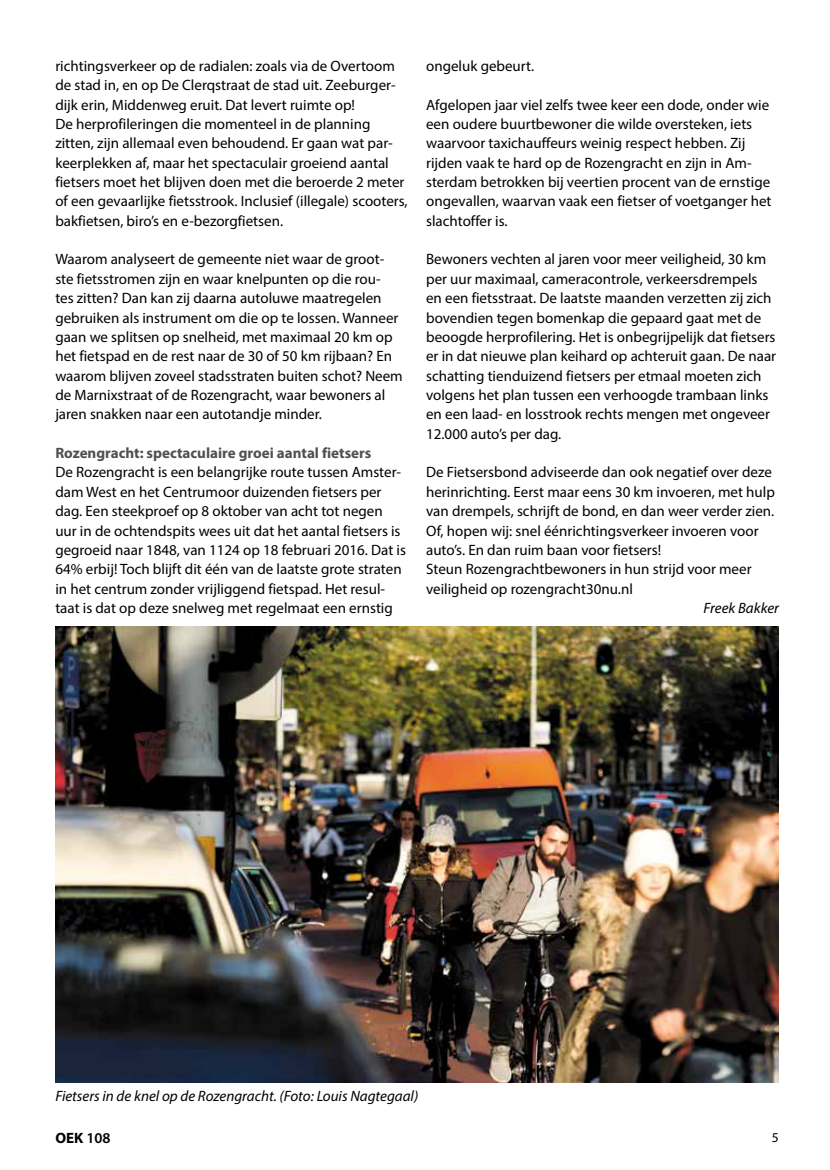
<style>
.page{position:relative;width:830px;height:1170px;background:#fff}
.page>*{position:absolute;margin:0;border:0;box-sizing:border-box;transform-origin:0 0}
.t1{font:15px/19.4px "Myriad Pro";color:#000}
.t2{font:italic 15px "Myriad Pro";color:#000}
.t3{font:700 15px "Myriad Pro";color:#534f4c}
.t4{font:700 15px "Myriad Pro";color:#000}
.t5{font:13.5px "Myriad Pro";color:#000}
.s1{font-weight:600}
</style>
<div class="page">
<img style="left:55px;top:626px;width:723px;height:456px">
<p class="t1" style="left:55px;top:56px;width:353px">richtingsverkeer op de radialen: zoals via de Overtoom de stad in, en op De Clerqstraat de stad uit. Zeeburger&shy;dijk erin, Middenweg eruit. Dat levert ruimte op!<br>De herprofileringen die momenteel in de planning zitten, zijn allemaal even behoudend. Er gaan wat par&shy;keerplekken af, maar het spectaculair groeiend aantal fietsers moet het blijven doen met die beroerde 2 meter of een gevaarlijke fietsstrook. Inclusief (illegale) scooters, bakfietsen, biro’s en e-bezorgfietsen.</p>
<p class="t1" style="left:55px;top:249px;width:349px">Waarom analyseert de gemeente niet waar de groot&shy;ste fietsstromen zijn en waar knelpunten op die rou-<br>tes zitten? Dan kan zij daarna autoluwe maatregelen gebruiken als instrument om die op te lossen. Wanneer gaan we splitsen op snelheid, met maximaal 20 km op het fietspad en de rest naar de 30 of 50 km rijbaan? En waarom blijven zoveel stadsstraten buiten schot? Neem de Marnixstraat of de Rozengracht, waar bewoners al jaren snakken naar een autotandje minder.</p>
<p class="t3" style="left:55px;top:443px;width:317px">Rozengracht: spectaculaire groei aantal fietsers</p>
<p class="t1" style="left:55px;top:462px;width:352px">De Rozengracht is een belangrijke route tussen Amster&shy;dam West en het Centrumoor duizenden fietsers per dag. Een steekproef op 8 oktober van acht tot negen uur in de ochtendspits wees uit dat het aantal fietsers is gegroeid naar 1848, van 1124 op 18 februari 2016. Dat is 64% erbij! Toch blijft dit één van de laatste grote straten in het centrum zonder vrijliggend fietspad. Het resul&shy;taat is dat op deze snelweg met regelmaat een ernstig</p>
<p class="t1" style="left:426px;top:56px;width:109px">ongeluk gebeurt.</p>
<p class="t1" style="left:426px;top:95px;width:347px">Afgelopen jaar viel zelfs twee keer een dode, onder wie een oudere buurtbewoner die wilde oversteken, iets waarvoor taxichauffeurs weinig respect hebben. Zij rijden vaak te hard op de Rozengracht en zijn in Am&shy;sterdam betrokken bij veertien procent van de ernstige ongevallen, waarvan vaak een fietser of voetganger het slachtoffer is.</p>
<p class="t1" style="left:426px;top:249px;width:351px">Bewoners vechten al jaren voor meer veiligheid, 30 km per uur maximaal, cameracontrole, verkeersdrempels en een fietsstraat. De laatste maanden verzetten zij zich bovendien tegen bomenkap die gepaard gaat met de beoogde herprofilering. Het is onbegrijpelijk dat fietsers er in dat nieuwe plan keihard op achteruit gaan. De naar schatting tienduizend fietsers per etmaal moeten zich volgens het plan tussen een verhoogde trambaan links en een laad- en losstrook rechts mengen met ongeveer 12.000 auto’s per dag.</p>
<p class="t1" style="left:426px;top:462px;width:350px">De Fietsersbond adviseerde dan ook negatief over deze herinrichting. Eerst maar eens 30 km invoeren, met hulp van drempels, schrijft de bond, en dan weer verder zien.<br>Of, hopen wij: snel éénrichtingsverkeer invoeren voor auto’s. En dan ruim baan voor fietsers!<br>Steun Rozengrachtbewoners in hun strijd voor meer veiligheid op rozengracht30nu.nl</p>
<p class="t2" style="left:703px;top:598px;width:77px">Freek Bakker</p>
<p class="t2" style="left:55px;top:1086px;width:364px">Fietsers in de knel op de Rozengracht. (Foto: Louis Nagtegaal)</p>
<p class="t4" style="left:55px;top:1127px;width:57px">OEK <span class="s1">108</span></p>
<p class="t5" style="left:771px;top:1128px;width:8px">5</p>
</div>
